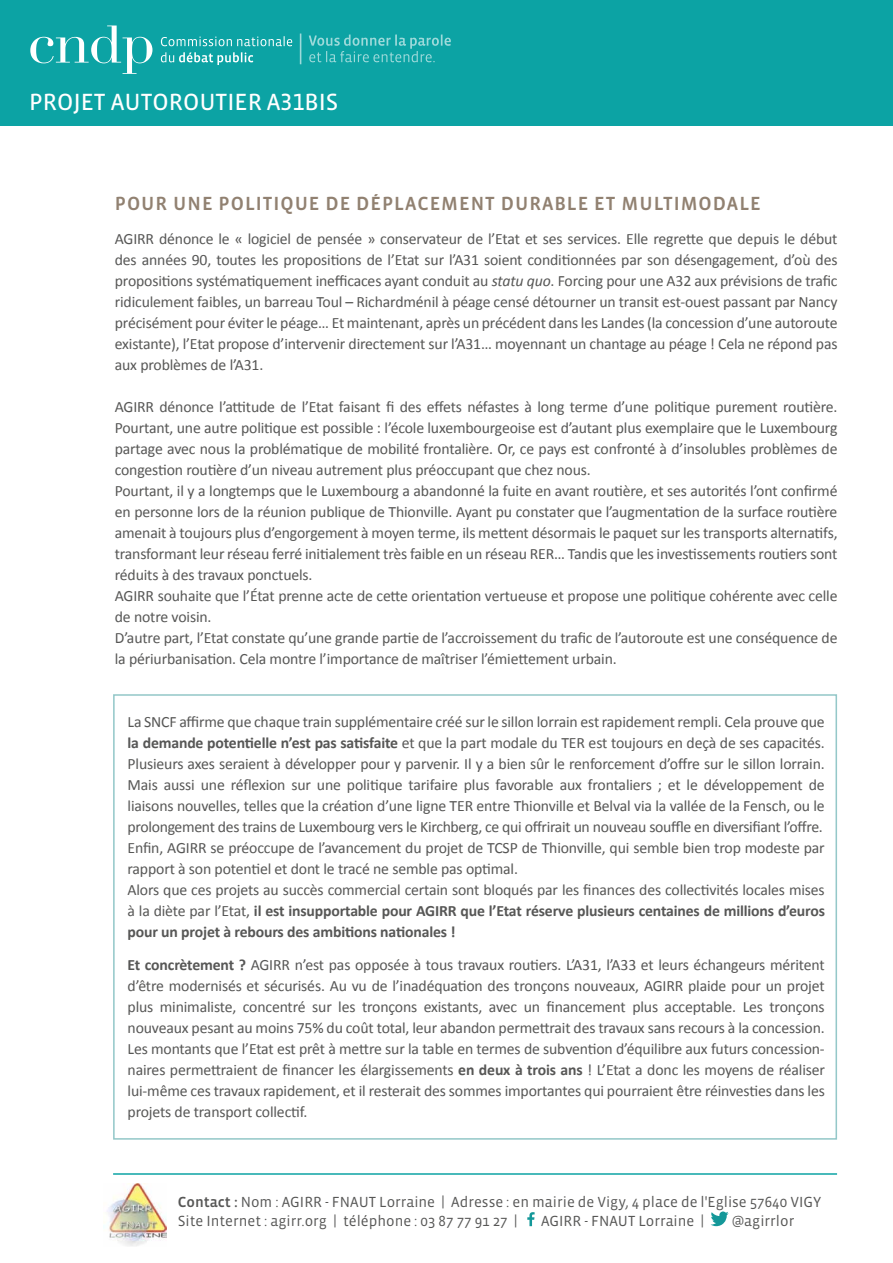
<style>
.page{position:relative;width:893px;height:1263px;background:#fff}
.page>*{position:absolute;margin:0;border:0;box-sizing:border-box;transform-origin:0 0}
.t1{font:24px "Vista Sans OT";color:#fff}
.t2{font:500 19.5px "Vista Sans OT";letter-spacing:.05em;color:#918171}
.t3{font:15.75px/21px "Calibri";letter-spacing:-.01em;color:#575756;text-align:justify}
.t4{font:15px/19.5px "Vista Sans OT";color:#575756}
.s1{font-style:italic}
.s2{font-weight:700}
.s3{font-weight:500}
</style>
<div class="page">
<div style="left:113px;top:694px;width:724px;height:446px;background:#fff;border:2px solid #95c8c9"></div>
<hr style="left:113px;top:1173px;width:724px;height:2px;background:#0ca3a4">
<div style="left:0;top:0;width:893px;height:125px;background:#0ca3a4"></div>
<svg style="left:161px;top:52px;width:92px;height:13px"></svg>
<svg style="left:161px;top:36px;width:131px;height:10px"></svg>
<svg style="left:30px;top:26px;width:122px;height:48px"></svg>
<hr style="left:300px;top:34px;width:1px;height:30px;background:#fff">
<svg style="left:309px;top:34px;width:142px;height:28px"></svg>
<svg style="left:527px;top:1212px;width:8px;height:14px"></svg>
<svg style="left:710px;top:1211px;width:19px;height:15px"></svg>
<img style="left:107px;top:1183px;width:59px;height:63px">
<h1 class="t1" style="left:29px;top:89px;width:311px">PROJET AUTOROUTIER A31BIS</h1>
<p class="t2" style="left:115px;top:193px;width:647px">POUR UNE POLITIQUE DE DÉPLACEMENT DURABLE ET MULTIMODALE</p>
<p class="t3" style="left:115px;top:228px;width:724px">AGIRR dénonce le « logiciel de pensée » conservateur de l’Etat et ses services. Elle regrette que depuis le début des années 90, toutes les propositions de l’Etat sur l’A31 soient conditionnées par son désengagement, d’où des propositions systématiquement inefficaces ayant conduit au <span class="s1">statu quo</span>. Forcing pour une A32 aux prévisions de trafic ridiculement faibles, un barreau Toul – Richardménil à péage censé détourner un transit est-ouest passant par Nancy précisément pour éviter le péage… Et maintenant, après un précédent dans les Landes (la concession d’une autoroute existante), l’Etat propose d’intervenir directement sur l’A31… moyennant un chantage au péage ! Cela ne répond pas aux problèmes de l’A31.</p>
<p class="t3" style="left:115px;top:396px;width:724px;text-align:left">AGIRR dénonce l’attitude de l’Etat faisant fi des effets néfastes à long terme d’une politique purement routière.<br>Pourtant, une autre politique est possible : l’école luxembourgeoise est d’autant plus exemplaire que le Luxembourg partage avec nous la problématique de mobilité frontalière. Or, ce pays est confronté à d’insolubles problèmes de congestion routière d’un niveau autrement plus préoccupant que chez nous.<br>Pourtant, il y a longtemps que le Luxembourg a abandonné la fuite en avant routière, et ses autorités l’ont confirmé en personne lors de la réunion publique de Thionville. Ayant pu constater que l’augmentation de la surface routière amenait à toujours plus d’engorgement à moyen terme, ils mettent désormais le paquet sur les transports alternatifs, transformant leur réseau ferré initialement très faible en un réseau RER… Tandis que les investissements routiers sont réduits à des travaux ponctuels.<br>AGIRR souhaite que l’État prenne acte de cette orientation vertueuse et propose une politique cohérente avec celle de notre voisin.<br>D’autre part, l’Etat constate qu’une grande partie de l’accroissement du trafic de l’autoroute est une conséquence de la périurbanisation. Cela montre l’importance de maîtriser l’émiettement urbain.</p>
<p class="t3" style="left:128px;top:711px;width:699px;text-align:left">La SNCF affirme que chaque train supplémentaire créé sur le sillon lorrain est rapidement rempli. Cela prouve que <span class="s2">la demande potentielle n’est pas satisfaite</span> et que la part modale du TER est toujours en deçà de ses capacités.<br>Plusieurs axes seraient à développer pour y parvenir. Il y a bien sûr le renforcement d’offre sur le sillon lorrain.<br>Mais aussi une réflexion sur une politique tarifaire plus favorable aux frontaliers ; et le développement de liaisons nouvelles, telles que la création d’une ligne TER entre Thionville et Belval via la vallée de la Fensch, ou le prolongement des trains de Luxembourg vers le Kirchberg, ce qui offrirait un nouveau souffle en diversifiant l’offre.<br>Enfin, AGIRR se préoccupe de l’avancement du projet de TCSP de Thionville, qui semble bien trop modeste par rapport à son potentiel et dont le tracé ne semble pas optimal.<br>Alors que ces projets au succès commercial certain sont bloqués par les finances des collectivités locales mises à la diète par l’Etat, <span class="s2">il est insupportable pour AGIRR que l’Etat réserve plusieurs centaines de millions d’euros pour un projet à rebours des ambitions nationales !</span></p>
<p class="t3" style="left:128px;top:955px;width:699px"><span class="s2">Et concrètement ?</span> AGIRR n’est pas opposée à tous travaux routiers. L’A31, l’A33 et leurs échangeurs méritent d’être modernisés et sécurisés. Au vu de l’inadéquation des tronçons nouveaux, AGIRR plaide pour un projet plus minimaliste, concentré sur les tronçons existants, avec un financement plus acceptable. Les tronçons nouveaux pesant au moins 75% du coût total, leur abandon permettrait des travaux sans recours à la concession.<br>Les montants que l’Etat est prêt à mettre sur la table en termes de subvention d’équilibre aux futurs concession&shy;naires permettraient de financer les élargissements <span class="s2">en deux à trois ans</span> ! L’Etat a donc les moyens de réaliser lui-même ces travaux rapidement, et il resterait des sommes importantes qui pourraient être réinvesties dans les projets de transport collectif.</p>
<p class="t4" style="left:178px;top:1192px;width:645px"><span class="s3">Contact :</span> Nom : AGIRR - FNAUT Lorraine | Adresse : en mairie de Vigy, 4 place de l'Eglise 57640 VIGY<br>Site Internet : agirr.org | téléphone : 03 87 77 91 27 |</p>
<p class="t4" style="left:541px;top:1212px;width:165px">AGIRR - FNAUT Lorraine |</p>
<p class="t4" style="left:732px;top:1212px;width:64px">@agirrlor</p>
</div>
